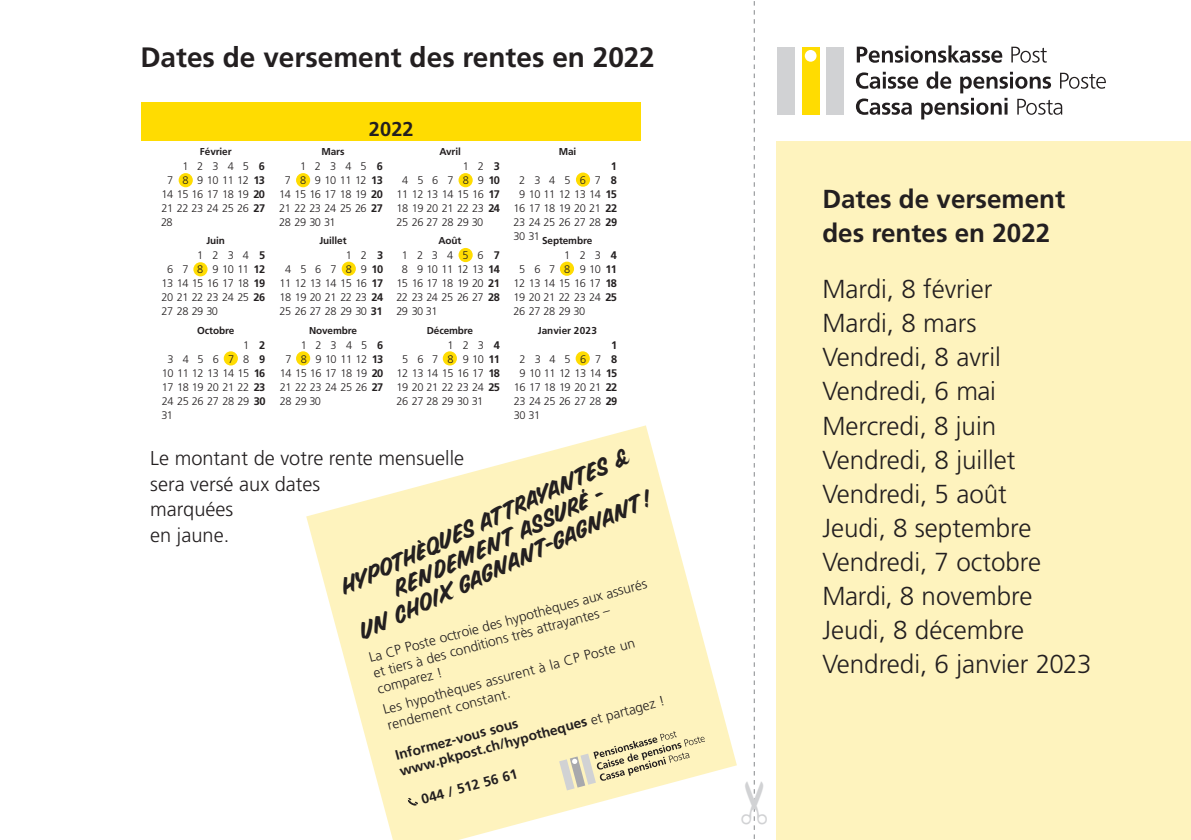
<style>
.page{position:relative;width:1191px;height:840px;background:#fff}
.page>*{position:absolute;margin:0;border:0;box-sizing:border-box;transform-origin:0 0}
.t1{font:700 28px "Frutiger";color:#231f20}
.t2{font:300 26px/34px "Frutiger";color:#231f20}
.t3{font:700 26px/34px "Frutiger";color:#231f20}
.t4{font:300 20px/25.6px "Frutiger";color:#231f20}
.t5{font:700 20px "Frutiger";color:#231f20}
.t6{font:18px/24.2px "Snyder Speed";color:#231f20;text-align:center}
.t7{font:300 13.8px/16.4px "Frutiger";color:#231f20}
.t8{font:700 13.8px/16.4px "Frutiger";color:#231f20}
.t9{font:300 11px/14px "Frutiger";letter-spacing:-.05em;color:#231f20;text-align:right}
.t10{font:300 11px "Frutiger";letter-spacing:.125em;color:#231f20}
.t11{font:300 11px "Frutiger";letter-spacing:.115em;color:#231f20}
.t12{font:700 11px "Frutiger";color:#231f20}
.t13{font:700 10px "Frutiger";letter-spacing:-.01em;color:#231f20}
.s1{font-weight:700}
.s2{font-size:20.6px}
.s3{font-weight:300}
</style>
<div class="page">
<div style="left:777px;top:142px;width:414px;height:697px;background:#fef3be"></div>
<div style="left:801px;top:47px;width:18px;height:67px;background:#ffdc01"></div>
<div style="left:826px;top:47px;width:18px;height:67px;background:#d1d2d4"></div>
<div style="left:777px;top:47px;width:18px;height:67px;background:#d1d2d4"></div>
<div style="left:805px;top:50px;width:11px;height:12px;background:#fff;border-radius:50%"></div>
<svg style="left:856px;top:45px;width:146px;height:18px"></svg>
<svg style="left:1011px;top:47px;width:35px;height:16px"></svg>
<svg style="left:856px;top:71px;width:250px;height:48px"></svg>
<div style="left:142px;top:102px;width:499px;height:38px;background:#ffdc01"></div>
<svg style="left:306px;top:425px;width:431px;height:414px;fill:#fef3be"></svg>
<div style="left:576px;top:172px;width:14px;height:15px;background:#ffdc01;border-radius:50%"></div>
<div style="left:193px;top:262px;width:14px;height:14px;background:#ffdc01;border-radius:50%"></div>
<div style="left:342px;top:261px;width:14px;height:15px;background:#ffdc01;border-radius:50%"></div>
<div style="left:560px;top:261px;width:14px;height:15px;background:#ffdc01;border-radius:50%"></div>
<div style="left:458px;top:248px;width:15px;height:14px;background:#ffdc01;border-radius:50%"></div>
<div style="left:224px;top:351px;width:14px;height:14px;background:#ffdc01;border-radius:50%"></div>
<div style="left:296px;top:351px;width:14px;height:14px;background:#ffdc01;border-radius:50%"></div>
<div style="left:443px;top:351px;width:14px;height:14px;background:#ffdc01;border-radius:50%"></div>
<div style="left:575px;top:351px;width:15px;height:14px;background:#ffdc01;border-radius:50%"></div>
<div style="left:179px;top:173px;width:14px;height:14px;background:#ffdc01;border-radius:50%"></div>
<div style="left:296px;top:173px;width:14px;height:14px;background:#ffdc01;border-radius:50%"></div>
<div style="left:458px;top:173px;width:15px;height:14px;background:#ffdc01;border-radius:50%"></div>
<svg style="left:407px;top:797px;width:11px;height:8px"></svg>
<svg style="left:559px;top:730px;width:146px;height:60px"></svg>
<svg style="left:753px;top:1px;width:2px;height:838px"></svg>
<h1 class="t1" style="left:140px;top:41px;width:516px">Dates de versement des rentes en 2022</h1>
<h3 class="t5" style="left:369px;top:117px;width:46px">2022</h3>
<p class="t13" style="left:200px;top:146px;width:33px">Février</p>
<p class="t13" style="left:321px;top:146px;width:25px">Mars</p>
<p class="t13" style="left:439px;top:146px;width:23px">Avril</p>
<p class="t13" style="left:558px;top:146px;width:19px">Mai</p>
<p class="t9" style="left:182px;top:159px;width:84px">12345<span class="s1">6</span></p>
<p class="t10" style="left:167px;top:174px;width:99px">7 8 9101112<span class="s1">13</span></p>
<p class="t9" style="left:161px;top:187px;width:105px">14 15 16 17 18 19 <span class="s1">20</span></p>
<p class="t9" style="left:161px;top:201px;width:105px">21 22 23 24 25 26 <span class="s1">27</span></p>
<p class="t9" style="left:161px;top:215px;width:13px">28</p>
<p class="t9" style="left:300px;top:159px;width:84px">12345<span class="s1">6</span></p>
<p class="t10" style="left:285px;top:174px;width:99px">7 8 9101112<span class="s1">13</span></p>
<p class="t9" style="left:279px;top:187px;width:105px">14 15 16 17 18 19 <span class="s1">20</span></p>
<p class="t9" style="left:279px;top:201px;width:105px">21 22 23 24 25 26 <span class="s1">27</span></p>
<p class="t9" style="left:279px;top:215px;width:58px">28 29 30 31</p>
<p class="t9" style="left:463px;top:159px;width:39px">12<span class="s1">3</span></p>
<p class="t9" style="left:402px;top:173px;width:99px">456789<span class="s1">10</span></p>
<p class="t9" style="left:396px;top:187px;width:105px">11 12 13 14 15 16 <span class="s1">17</span></p>
<p class="t9" style="left:396px;top:201px;width:105px">18 19 20 21 22 23 <span class="s1">24</span></p>
<p class="t9" style="left:396px;top:215px;width:88px">25 26 27 28 29 30</p>
<p class="t12" style="left:611px;top:159px;width:8px">1</p>
<p class="t9" style="left:519px;top:173px;width:99px">234567<span class="s1">8</span></p>
<p class="t9" style="left:519px;top:187px;width:99px">9 10 11 12 13 14 <span class="s1">15</span></p>
<p class="t9" style="left:513px;top:201px;width:105px">16 17 18 19 20 21 <span class="s1">22</span></p>
<p class="t9" style="left:513px;top:215px;width:105px">23 24 25 26 27 28 <span class="s1">29</span></p>
<p class="t9" style="left:513px;top:229px;width:28px">30 31</p>
<p class="t13" style="left:206px;top:234px;width:20px">Juin</p>
<p class="t13" style="left:319px;top:234px;width:29px">Juillet</p>
<p class="t13" style="left:438px;top:234px;width:25px">Août</p>
<p class="t13" style="left:542px;top:234px;width:52px">Septembre</p>
<p class="t9" style="left:197px;top:248px;width:69px">1234<span class="s1">5</span></p>
<p class="t9" style="left:167px;top:262px;width:99px">6 7 8 91011<span class="s1">12</span></p>
<p class="t9" style="left:162px;top:276px;width:105px">13 14 15 16 17 18 <span class="s1">19</span></p>
<p class="t9" style="left:162px;top:290px;width:105px">20 21 22 23 24 25 <span class="s1">26</span></p>
<p class="t9" style="left:162px;top:304px;width:58px">27 28 29 30</p>
<p class="t9" style="left:280px;top:248px;width:105px">12<span class="s1">3<br></span>456789<span class="s1">10<br></span>11 12 13 14 15 16 <span class="s1">17<br></span>18 19 20 21 22 23 <span class="s1">24<br></span>25 26 27 28 29 30 <span class="s1">31</span></p>
<p class="t9" style="left:402px;top:248px;width:99px">123456<span class="s1">7</span></p>
<p class="t11" style="left:402px;top:263px;width:99px">8 910111213 <span class="s1">14</span></p>
<p class="t9" style="left:396px;top:276px;width:105px">15 16 17 18 19 20 <span class="s1">21</span></p>
<p class="t9" style="left:396px;top:290px;width:105px">22 23 24 25 26 27 <span class="s1">28</span></p>
<p class="t9" style="left:396px;top:304px;width:43px">29 30 31</p>
<p class="t9" style="left:564px;top:248px;width:54px">123<span class="s1">4</span></p>
<p class="t9" style="left:519px;top:262px;width:99px">5 6 7 8 910<span class="s1">11</span></p>
<p class="t9" style="left:513px;top:276px;width:105px">12 13 14 15 16 17 <span class="s1">18</span></p>
<p class="t9" style="left:513px;top:290px;width:105px">19 20 21 22 23 24 <span class="s1">25</span></p>
<p class="t9" style="left:513px;top:304px;width:73px">26 27 28 29 30</p>
<p class="t13" style="left:197px;top:324px;width:39px">Octobre</p>
<p class="t13" style="left:309px;top:324px;width:50px">Novembre</p>
<p class="t13" style="left:427px;top:324px;width:48px">Décembre</p>
<p class="t13" style="left:538px;top:324px;width:61px">Janvier 2023</p>
<p class="t9" style="left:243px;top:337px;width:24px">1 <span class="s1">2</span></p>
<p class="t9" style="left:167px;top:351px;width:99px">345678<span class="s1">9</span></p>
<p class="t9" style="left:162px;top:365px;width:105px">10 11 12 13 14 15 <span class="s1">16</span></p>
<p class="t9" style="left:162px;top:379px;width:105px">17 18 19 20 21 22 <span class="s1">23</span></p>
<p class="t9" style="left:162px;top:393px;width:105px">24 25 26 27 28 29 <span class="s1">30</span></p>
<p class="t9" style="left:161px;top:407px;width:13px">31</p>
<p class="t9" style="left:301px;top:337px;width:84px">12345<span class="s1">6</span></p>
<p class="t10" style="left:285px;top:352px;width:99px">7 8 9101112<span class="s1">13</span></p>
<p class="t9" style="left:280px;top:365px;width:105px">14 15 16 17 18 19 <span class="s1">20</span></p>
<p class="t9" style="left:280px;top:379px;width:105px">21 22 23 24 25 26 <span class="s1">27</span></p>
<p class="t9" style="left:280px;top:393px;width:43px">28 29 30</p>
<p class="t9" style="left:447px;top:337px;width:54px">123<span class="s1">4</span></p>
<p class="t9" style="left:402px;top:351px;width:99px">5 6 7 8 910<span class="s1">11</span></p>
<p class="t9" style="left:396px;top:365px;width:105px">12 13 14 15 16 17 <span class="s1">18</span></p>
<p class="t9" style="left:396px;top:379px;width:105px">19 20 21 22 23 24 <span class="s1">25</span></p>
<p class="t9" style="left:396px;top:393px;width:88px">26 27 28 29 30 31</p>
<p class="t12" style="left:611px;top:338px;width:8px">1</p>
<p class="t9" style="left:519px;top:351px;width:99px">234567<span class="s1">8</span></p>
<p class="t9" style="left:519px;top:365px;width:99px">9 10 11 12 13 14 <span class="s1">15</span></p>
<p class="t9" style="left:514px;top:379px;width:105px">16 17 18 19 20 21 <span class="s1">22</span></p>
<p class="t9" style="left:514px;top:393px;width:105px">23 24 25 26 27 28 <span class="s1">29</span></p>
<p class="t9" style="left:514px;top:407px;width:28px">30 31</p>
<h3 class="t6" style="left:335px;top:578px;width:321px;rotate:-25deg">HYPOTH<span class="s2">È</span>QUES ATTRAYANTES &amp;<br>RENDEMENT ASSUR<span class="s2">É</span> –<br>UN CHOIX GAGNANT-GAGNANT !</h3>
<h3 class="t4" style="left:150px;top:445px;width:315px">Le montant de votre rente mensuelle sera versé aux dates<br>marquées<br>en jaune.</h3>
<p class="t7" style="left:367px;top:649px;width:289px;rotate:-15deg">La CP Poste octroie des hypothèques aux assurés et tiers à des conditions très attrayantes – comparez !</p>
<p class="t7" style="left:381px;top:701px;width:262px;rotate:-15deg">Les hypothèques assurent à la CP Poste un rendement constant.</p>
<p class="t8" style="left:393px;top:747px;width:275px;rotate:-15deg">Informez-vous sous www.pkpost.ch/hypotheques <span class="s3">et partagez !</span></p>
<p class="t8" style="left:419px;top:790px;width:100px;rotate:-15deg">044 / 512 56 61</p>
<h2 class="t3" style="left:822px;top:181px;width:244px">Dates de versement des rentes en 2022</h2>
<h2 class="t2" style="left:822px;top:272px;width:271px">Mardi, 8 février<br>Mardi, 8 mars<br>Vendredi, 8 avril<br>Vendredi, 6 mai<br>Mercredi, 8 juin<br>Vendredi, 8 juillet<br>Vendredi, 5 août<br>Jeudi, 8 septembre<br>Vendredi, 7 octobre<br>Mardi, 8 novembre<br>Jeudi, 8 décembre<br>Vendredi, 6 janvier 2023</h2>
</div>
